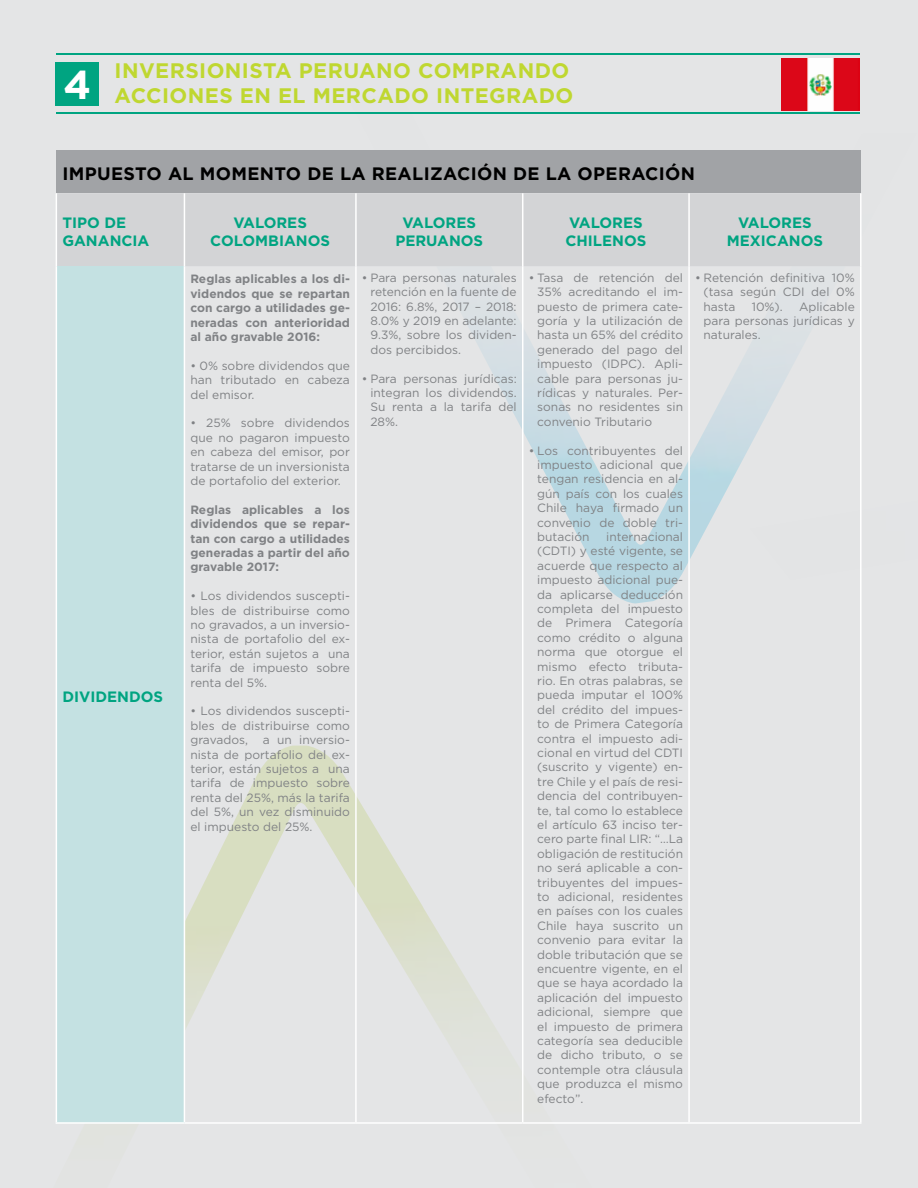
<style>
.page{position:relative;width:918px;height:1188px;background:#e4e5e6}
.page>*{position:absolute;margin:0;border:0;box-sizing:border-box;transform-origin:0 0}
.t1{font:700 21px/25.2px "Gotham";letter-spacing:.02em;color:#bfd730;text-align:right}
.t2{font:700 18px "Gotham";letter-spacing:.02em;color:#000}
.t3{font:700 15px/18px "Gotham";color:#00a481}
.t4{font:12px/14.4px "Gotham";color:#808285;text-align:justify}
.t5{font:700 12px/14.4px "Gotham";color:#808285;text-align:justify}
</style>
<div class="page">
<img style="left:185px;top:746px;width:339px;height:376px">
<img style="left:469px;top:96px;width:391px;height:508px">
<div style="left:56px;top:150px;width:805px;height:43px;background:#a1a3a6"></div>
<div style="left:57px;top:193px;width:803px;height:73px;background:#d3d4d6"></div>
<div style="left:56px;top:266px;width:128px;height:857px;background:#c4e1e2"></div>
<hr style="left:522px;top:266px;width:1px;height:856px;background:#fff">
<hr style="left:688px;top:266px;width:2px;height:856px;background:#fff">
<hr style="left:860px;top:266px;width:2px;height:856px;background:#fff">
<hr style="left:56px;top:1122px;width:128px;height:2px;background:#fff">
<hr style="left:184px;top:1122px;width:172px;height:2px;background:#fff">
<hr style="left:356px;top:1122px;width:167px;height:2px;background:#fff">
<hr style="left:523px;top:1122px;width:166px;height:2px;background:#fff">
<hr style="left:689px;top:1122px;width:173px;height:2px;background:#fff">
<hr style="left:56px;top:266px;width:1px;height:856px;background:#fff">
<hr style="left:184px;top:266px;width:1px;height:856px;background:#fff">
<hr style="left:355px;top:266px;width:2px;height:856px;background:#fff">
<hr style="left:56px;top:193px;width:1px;height:73px;background:#fff">
<hr style="left:184px;top:193px;width:1px;height:73px;background:#fff">
<hr style="left:355px;top:193px;width:2px;height:73px;background:#fff">
<hr style="left:522px;top:193px;width:1px;height:73px;background:#fff">
<hr style="left:688px;top:193px;width:2px;height:73px;background:#fff">
<hr style="left:860px;top:193px;width:2px;height:73px;background:#fff">
<hr style="left:56px;top:112px;width:803px;height:2px;background:#00a481">
<hr style="left:56px;top:53px;width:803px;height:2px;background:#00a481">
<div style="left:56px;top:62px;width:43px;height:43px;background:#00a481"></div>
<img style="left:781px;top:59px;width:78px;height:52px">
<h1 class="t1" style="left:63px;top:58px;width:512px">INVERSIONISTA PERUANO COMPRANDO<br><sup>4</sup> ACCIONES EN EL MERCADO INTEGRADO</h1>
<h2 class="t2" style="left:62px;top:163px;width:154px">Impuesto al mom</h2>
<h2 class="t2" style="left:248px;top:163px;width:27px">ento</h2>
<h2 class="t2" style="left:307px;top:163px;width:150px">de la realización</h2>
<h2 class="t2" style="left:513px;top:163px;width:119px">de la operación</h2>
<p class="t3" style="left:62px;top:213px;width:65px">Ti po de<br>Ganancia</p>
<p class="t3" style="left:233px;top:213px;width:22px">Valor</p>
<p class="t3" style="left:287px;top:213px;width:21px">es</p>
<p class="t3" style="left:403px;top:213px;width:22px">Valor</p>
<p class="t3" style="left:456px;top:213px;width:21px">es</p>
<p class="t3" style="left:395px;top:231px;width:33px">Peruano</p>
<p class="t3" style="left:474px;top:231px;width:11px">s</p>
<p class="t3" style="left:565px;top:213px;width:82px;text-align:right">es<br>Chilenos</p>
<p class="t3" style="left:738px;top:213px;width:22px">Valor</p>
<p class="t3" style="left:792px;top:213px;width:21px">es</p>
<p class="t3" style="left:569px;top:213px;width:22px">Valor</p>
<p class="t3" style="left:210px;top:231px;width:23px">Colombiano</p>
<p class="t3" style="left:321px;top:231px;width:11px">s</p>
<p class="t3" style="left:727px;top:231px;width:46px">Mexicano</p>
<p class="t3" style="left:813px;top:231px;width:11px">s</p>
<p class="t3" style="left:62px;top:687px;width:9px">Divi</p>
<p class="t3" style="left:95px;top:687px;width:69px">den dos</p>
<p class="t5" style="left:190px;top:272px;width:161px">Reglas aplicables a los di&shy;videndos que se repartan con cargo a utilidades ge&shy;neradas con anterioridad al año gravable 2016:</p>
<p class="t4" style="left:190px;top:358px;width:161px">• 0% sobre dividendos que han tributado en cabeza del emisor.</p>
<p class="t4" style="left:190px;top:416px;width:161px">• 25% sobre dividendos que no pagaron impuesto en cabeza del emisor, por tratarse de un inversionista de portafolio del exterior.</p>
<p class="t5" style="left:190px;top:502px;width:161px">Reglas aplicables a los dividendos que se repar&shy;tan con cargo a utilidades generadas a partir del año gravable 2017:</p>
<p class="t4" style="left:190px;top:588px;width:161px">• Los dividendos suscepti&shy;bles de distribuirse como no gravados, a un inversio&shy;nista de portafolio del ex&shy;terior, están sujetos a una tarifa de impuesto sobre renta del 5%.</p>
<p class="t4" style="left:190px;top:704px;width:161px">• Los dividendos suscepti&shy;bles de distribuirse como gravados, a un inversio&shy;nista de portafolio del ex&shy;terior, están sujetos a una tarifa de impuesto sobre renta del 25%, más la tarifa del 5%, un vez disminuido el impuesto del 25%.</p>
<p class="t4" style="left:370px;top:270px;width:148px;text-indent:-9px">• Para personas naturales retención en la fuente de 2016: 6.8%, 2017 – 2018:<br>8.0% y 2019 en adelante:<br>9.3%, sobre los dividen&shy;dos percibidos.</p>
<p class="t4" style="left:370px;top:371px;width:148px;text-indent:-9px">• Para personas jurídicas: integran los dividendos.<br>Su renta a la tarifa del 28%.</p>
<p class="t4" style="left:537px;top:270px;width:147px;text-indent:-9px">• Tasa de retención del 35% acreditando el im&shy;puesto de primera cate&shy;goría y la utilización de hasta un 65% del crédito generado del pago del impuesto (IDPC). Apli&shy;cable para personas ju&shy;rídicas y naturales. Per&shy;sonas no residentes sin convenio Tributario</p>
<p class="t4" style="left:537px;top:443px;width:147px;text-indent:-9px">• Los contribuyentes del impuesto adicional que tengan residencia en al&shy;gún país con los cuales Chile haya firmado un convenio de doble tri&shy;butación</p>
<p class="t4" style="left:537px;top:529px;width:147px;text-indent:69px">internacional (CDTI) y esté vigente, se acuerde que respecto al impuesto adicional pue&shy;da aplicarse deducción completa del impuesto de Primera Categoría como crédito o alguna norma que otorgue el mismo efecto tributa&shy;rio. En otras palabras, se pueda imputar el 100% del crédito del impues&shy;to de Primera Categoría contra el impuesto adi&shy;cional en virtud del CDTI (suscrito y vigente) en&shy;tre Chile y el país de resi&shy;dencia del contribuyen&shy;te, tal como lo establece el artículo 63 inciso ter&shy;cero parte final LIR: “…La obligación de restitución no será aplicable a con&shy;tribuyentes del impues&shy;to adicional, residentes en países con los cuales Chile haya suscrito un convenio para evitar la doble tributación que se encuentre vigente, en el que se haya acordado la aplicación del impuesto adicional, siempre que el impuesto de primera categoría sea deducible de dicho tributo, o se contemple otra cláusula que produzca el mismo efecto”.</p>
<p class="t4" style="left:704px;top:270px;width:153px;text-indent:-9px">• Retención definitiva 10% (tasa según CDI del 0% hasta</p>
<p class="t4" style="left:704px;top:299px;width:153px;text-indent:95px">Aplicable para personas jurídicas y naturales.</p>
<p class="t4" style="left:752px;top:299px;width:33px">10%).</p>
</div>
